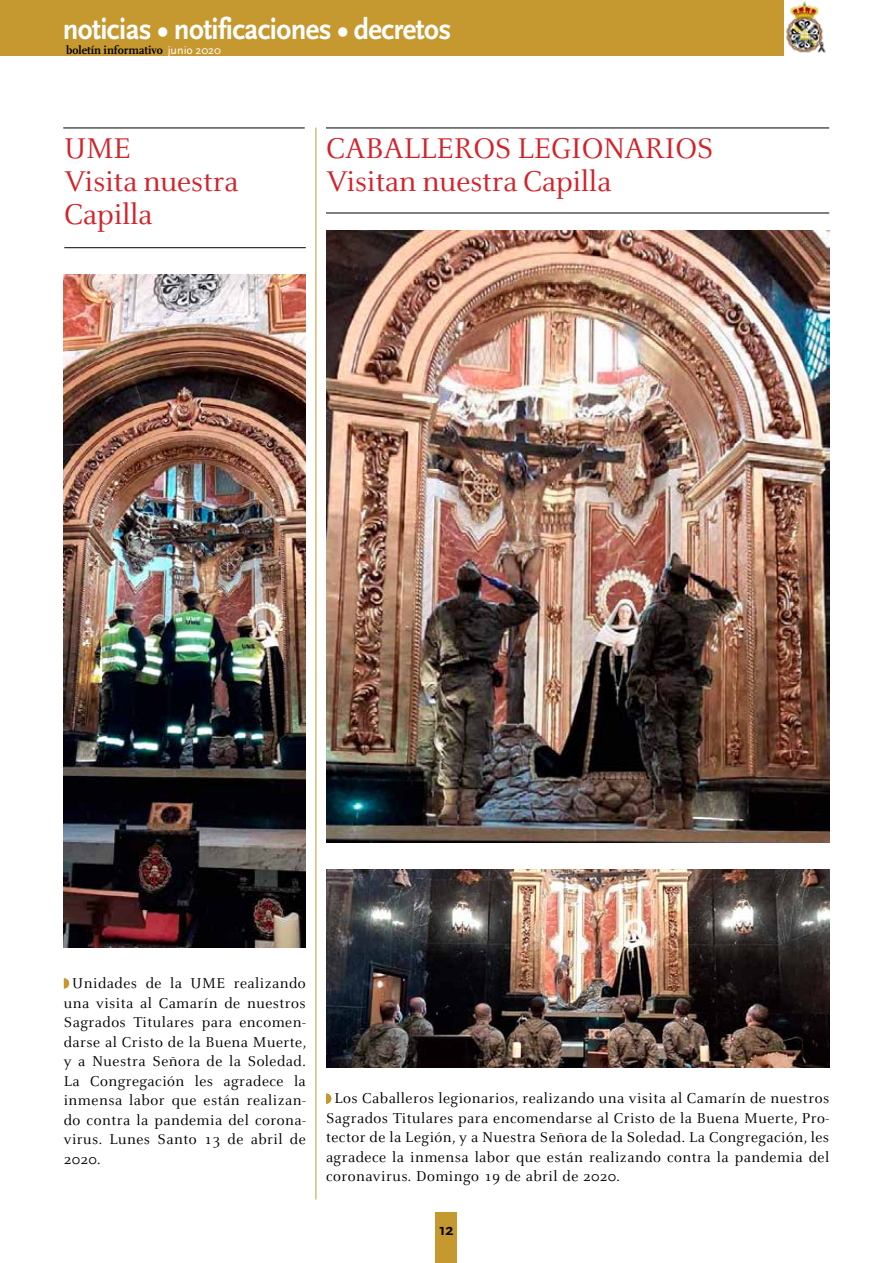
<style>
.page{position:relative;width:893px;height:1263px;background:#fff}
.page>*{position:absolute;margin:0;border:0;box-sizing:border-box;transform-origin:0 0}
.t1{font:31.5px/33px "Celeste";letter-spacing:-.01em;color:#d2232a}
.t2{font:700 30.3px "Scala Sans";letter-spacing:-.02em;color:#fff;scale:.95 1}
.t3{font:700 16.5px "Scala Sans";color:#000}
.t4{font:15.75px/19.5px "Celeste";letter-spacing:.03em;color:#000;text-align:justify}
.t5{font:700 12px "FF Scala";color:#000}
.s1{font-family:"Scala Sans";font-weight:400;color:#fff}
</style>
<div class="page">
<div style="left:0;top:0;width:829px;height:55px;background:#c69830"></div>
<div style="left:436px;top:1213px;width:21px;height:50px;background:#c69830"></div>
<img style="left:785px;top:0;width:44px;height:55px">
<hr style="left:63px;top:128px;width:242px;height:1px;background:#000">
<hr style="left:326px;top:128px;width:503px;height:1px;background:#000">
<hr style="left:326px;top:213px;width:503px;height:1px;background:#000">
<hr style="left:64px;top:247px;width:242px;height:1px;background:#000">
<img style="left:64px;top:275px;width:242px;height:672px">
<img style="left:326px;top:869px;width:503px;height:199px">
<img style="left:326px;top:230px;width:503px;height:612px">
<hr style="left:316px;top:128px;width:1px;height:1071px;background:#c69830">
<svg style="left:64px;top:978px;width:5px;height:11px"></svg>
<svg style="left:326px;top:1093px;width:5px;height:11px"></svg>
<h2 class="t2" style="left:63px;top:13px;width:410px">noticias • notificaciones • decretos</h2>
<p class="t5" style="left:66px;top:43px;width:156px">boletín informativo <span class="s1">junio 2020</span></p>
<h1 class="t1" style="left:64px;top:133px;width:176px">UME<br>Visita nuestra<br>Capilla</h1>
<h1 class="t1" style="left:326px;top:133px;width:389px">CABALLEROS LEGIONARIOS<br>Visitan nuestra Capilla</h1>
<p class="t4" style="left:64px;top:974px;width:244px;text-indent:9px">Unidades de la UME realizando una visita al Camarín de nuestros Sagrados Titulares para encomen&shy;darse al Cristo de la Buena Muerte, y a Nuestra Señora de la Soledad.<br>La Congregación les agradece la inmensa labor que están realizan&shy;do contra la pandemia del corona&shy;virus. Lunes Santo 13 de abril de 2020.</p>
<p class="t4" style="left:326px;top:1089px;width:505px;text-indent:9px">Los Caballeros legionarios, realizando una visita al Camarín de nuestros Sagrados Titulares para encomendarse al Cristo de la Buena Muerte, Pro&shy;tector de la Legión, y a Nuestra Señora de la Soledad. La Congregación, les agradece la inmensa labor que están realizando contra la pandemia del coronavirus. Domingo 19 de abril de 2020.</p>
<p class="t3" style="left:439px;top:1221px;width:16px">12</p>
</div>
